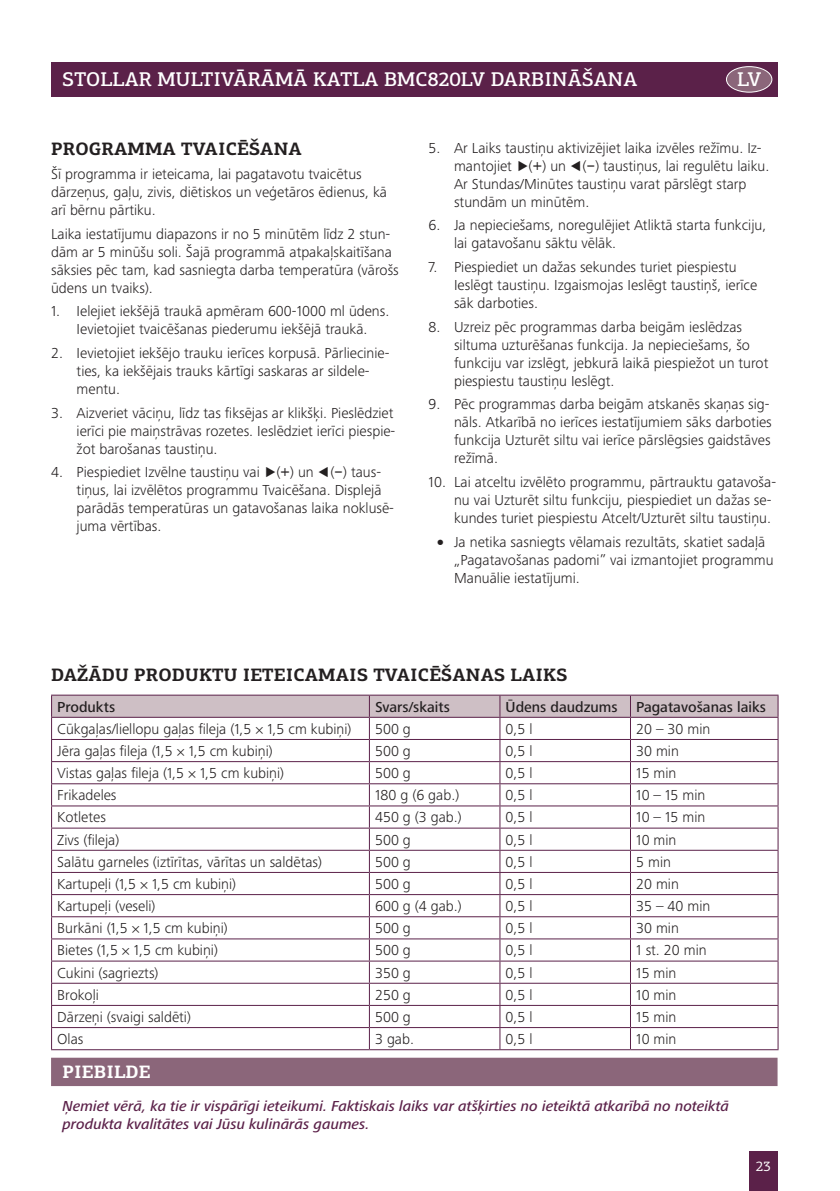
<style>
.page{position:relative;width:840px;height:1191px;background:#fff}
.page>*{position:absolute;margin:0;border:0;box-sizing:border-box;transform-origin:0 0}
.t1{font:500 20px "PF Centro Slab Pro";letter-spacing:.01em;color:#fff}
.t2{font:700 18px "PF Centro Slab Pro";letter-spacing:.01em;color:#231f20}
.t3{font:700 18px "PF Centro Slab Pro";letter-spacing:.01em;color:#fff}
.t4{font:300 15px/18px "Frutiger Next LTW1 G";color:#231f20}
.t5{font:italic 500 15px/18px "Frutiger Next LTW1 G";color:#5b2149}
.t6{font:500 15px "Frutiger Next LTW1 G";color:#231f20}
.t7{font:14px "PF Centro Slab Pro";color:#fff}
.s1{font-family:"Breville";font-weight:400}
.s2{font-weight:900}
</style>
<div class="page">
<div style="left:748px;top:1151px;width:29px;height:40px;background:#5b2149"></div>
<div style="left:51px;top:62px;width:726px;height:34px;background:#5b2149"></div>
<div style="left:726px;top:67px;width:45px;height:25px;background:#8b667a;border-radius:50%"></div>
<div style="left:725px;top:66px;width:47px;height:27px;border:1px solid #fff;border-radius:50%"></div>
<div style="left:51px;top:1057px;width:726px;height:29px;background:#8b667a"></div>
<hr style="left:51px;top:694px;width:318px;height:1px;background:#5b2149">
<hr style="left:369px;top:694px;width:130px;height:1px;background:#5b2149">
<hr style="left:499px;top:694px;width:131px;height:1px;background:#5b2149">
<hr style="left:630px;top:694px;width:148px;height:1px;background:#5b2149">
<svg style="left:51px;top:695px;width:727px;height:354px"></svg>
<hr style="left:51px;top:1049px;width:318px;height:1px;background:#5b2149">
<hr style="left:369px;top:1049px;width:130px;height:1px;background:#5b2149">
<hr style="left:499px;top:1049px;width:131px;height:1px;background:#5b2149">
<hr style="left:630px;top:1049px;width:148px;height:1px;background:#5b2149">
<h1 class="t1" style="left:63px;top:67px;width:576px">STOLLAR MULTIVĀRĀMĀ KATLA BMC820LV DARBINĀŠANA</h1>
<h1 class="t1" style="left:736px;top:67px;width:26px">LV</h1>
<p class="t2" style="left:51px;top:138px;width:252px">PROGRAMMA TVAICĒŠANA</p>
<p class="t4" style="left:51px;top:165px;width:337px">Šī programma ir ieteicama, lai pagatavotu tvaicētus dārzeņus, gaļu, zivis, diētiskos un veģetāros ēdienus, kā arī bērnu pārtiku.</p>
<p class="t4" style="left:51px;top:225px;width:349px">Laika iestatījumu diapazons ir no 5 minūtēm līdz 2 stun&shy;dām ar 5 minūšu soli. Šajā programmā atpakaļskaitīšana sāksies pēc tam, kad sasniegta darba temperatūra (vārošs ūdens un tvaiks).</p>
<p class="t4" style="left:51px;top:302px;width:340px;text-align:center">1. Ielejiet iekšējā traukā apmēram 600-1000 ml ūdens.<br>Ievietojiet tvaicēšanas piederumu iekšējā traukā.</p>
<p class="t4" style="left:77px;top:344px;width:314px;text-indent:-26px">2. Ievietojiet iekšējo trauku ierīces korpusā. Pārliecinie&shy;ties, ka iekšējais trauks kārtīgi saskaras ar sildele&shy;mentu.</p>
<p class="t4" style="left:77px;top:404px;width:320px;text-indent:-26px">3. Aizveriet vāciņu, līdz tas fiksējas ar klikšķi. Pieslēdziet ierīci pie maiņstrāvas rozetes. Ieslēdziet ierīci piespie&shy;žot barošanas taustiņu.</p>
<p class="t4" style="left:77px;top:463px;width:319px;text-indent:-26px">4. Piespiediet Izvēlne taustiņu vai <span class="s1">»</span>(<span class="s1">+</span>) un <span class="s1">«</span>(<span class="s1">-</span>) taus&shy;tiņus, lai izvēlētos programmu Tvaicēšana. Displejā parādās temperatūras un gatavošanas laika noklusē&shy;juma vērtības.</p>
<p class="t4" style="left:454px;top:139px;width:316px;text-indent:-26px">5. Ar Laiks taustiņu aktivizējiet laika izvēles režīmu. Iz&shy;mantojiet <span class="s1">»</span>(<span class="s1">+</span>) un <span class="s1">«</span>(<span class="s1">-</span>) taustiņus, lai regulētu laiku.<br>Ar Stundas/Minūtes taustiņu varat pārslēgt starp stundām un minūtēm.</p>
<p class="t4" style="left:454px;top:216px;width:313px;text-indent:-26px">6. Ja nepieciešams, noregulējiet Atliktā starta funkciju, lai gatavošanu sāktu vēlāk.</p>
<p class="t4" style="left:454px;top:258px;width:304px;text-indent:-26px">7. Piespiediet un dažas sekundes turiet piespiestu<br>Ieslēgt taustiņu. Izgaismojas Ieslēgt taustiņš, ierīce sāk darboties.</p>
<p class="t4" style="left:454px;top:318px;width:316px;text-indent:-26px">8. Uzreiz pēc programmas darba beigām ieslēdzas siltuma uzturēšanas funkcija. Ja nepieciešams, šo funkciju var izslēgt, jebkurā laikā piespiežot un turot piespiestu taustiņu Ieslēgt.</p>
<p class="t4" style="left:454px;top:395px;width:319px;text-indent:-26px">9. Pēc programmas darba beigām atskanēs skaņas sig&shy;nāls. Atkarībā no ierīces iestatījumiem sāks darboties funkcija Uzturēt siltu vai ierīce pārslēgsies gaidstāves režīmā.</p>
<p class="t4" style="left:454px;top:473px;width:323px;text-indent:-26px">10. Lai atceltu izvēlēto programmu, pārtrauktu gatavoša&shy;nu vai Uzturēt siltu funkciju, piespiediet un dažas se&shy;kundes turiet piespiestu Atcelt/Uzturēt siltu taustiņu.</p>
<p class="t4" style="left:454px;top:533px;width:321px;text-indent:-18px"><span class="s2">•</span> Ja netika sasniegts vēlamais rezultāts, skatiet sadaļā „Pagatavošanas padomi” vai izmantojiet programmu<br>Manuālie iestatījumi.</p>
<p class="t2" style="left:51px;top:663px;width:517px">DAŽĀDU PRODUKTU IETEICAMAIS TVAICĒŠANAS LAIKS</p>
<p class="t6" style="left:57px;top:698px;width:59px">Produkts</p>
<p class="t6" style="left:375px;top:698px;width:76px">Svars/skaits</p>
<p class="t6" style="left:505px;top:698px;width:262px">Ūdens daudzums Pagatavošanas laiks</p>
<p class="t4" style="left:57px;top:720px;width:295px">Cūkgaļas/liellopu gaļas fileja (1,5 × 1,5 cm kubiņi)</p>
<p class="t4" style="left:375px;top:720px;width:37px">500 g</p>
<p class="t4" style="left:505px;top:720px;width:28px">0,5 l</p>
<p class="t4" style="left:635px;top:720px;width:76px">20 – 30 min</p>
<p class="t4" style="left:57px;top:742px;width:217px">Jēra gaļas fileja (1,5 × 1,5 cm kubiņi)</p>
<p class="t4" style="left:375px;top:742px;width:37px">500 g</p>
<p class="t4" style="left:505px;top:742px;width:28px">0,5 l</p>
<p class="t4" style="left:635px;top:742px;width:44px">30 min</p>
<p class="t4" style="left:57px;top:764px;width:228px">Vistas gaļas fileja (1,5 × 1,5 cm kubiņi)</p>
<p class="t4" style="left:375px;top:764px;width:37px">500 g</p>
<p class="t4" style="left:505px;top:764px;width:28px">0,5 l</p>
<p class="t4" style="left:635px;top:764px;width:42px">15 min</p>
<p class="t4" style="left:57px;top:786px;width:61px">Frikadeles</p>
<p class="t4" style="left:375px;top:786px;width:86px">180 g (6 gab.)</p>
<p class="t4" style="left:505px;top:786px;width:28px">0,5 l</p>
<p class="t4" style="left:635px;top:786px;width:71px">10 – 15 min</p>
<p class="t4" style="left:57px;top:808px;width:50px">Kotletes</p>
<p class="t4" style="left:375px;top:808px;width:88px">450 g (3 gab.)</p>
<p class="t4" style="left:505px;top:808px;width:28px">0,5 l</p>
<p class="t4" style="left:635px;top:808px;width:71px">10 – 15 min</p>
<p class="t4" style="left:57px;top:830px;width:64px">Zivs (fileja)</p>
<p class="t4" style="left:375px;top:830px;width:37px">500 g</p>
<p class="t4" style="left:505px;top:830px;width:28px">0,5 l</p>
<p class="t4" style="left:635px;top:830px;width:42px">10 min</p>
<p class="t4" style="left:57px;top:852px;width:266px">Salātu garneles (iztīrītas, vārītas un saldētas)</p>
<p class="t4" style="left:375px;top:852px;width:37px">500 g</p>
<p class="t4" style="left:505px;top:852px;width:28px">0,5 l</p>
<p class="t4" style="left:635px;top:852px;width:36px">5 min</p>
<p class="t4" style="left:57px;top:875px;width:180px">Kartupeļi (1,5 × 1,5 cm kubiņi)</p>
<p class="t4" style="left:375px;top:875px;width:37px">500 g</p>
<p class="t4" style="left:505px;top:875px;width:28px">0,5 l</p>
<p class="t4" style="left:635px;top:875px;width:44px">20 min</p>
<p class="t4" style="left:57px;top:897px;width:100px">Kartupeļi (veseli)</p>
<p class="t4" style="left:375px;top:897px;width:88px">600 g (4 gab.)</p>
<p class="t4" style="left:505px;top:897px;width:28px">0,5 l</p>
<p class="t4" style="left:635px;top:897px;width:76px">35 – 40 min</p>
<p class="t4" style="left:57px;top:919px;width:172px">Burkāni (1,5 × 1,5 cm kubiņi)</p>
<p class="t4" style="left:375px;top:919px;width:37px">500 g</p>
<p class="t4" style="left:505px;top:919px;width:28px">0,5 l</p>
<p class="t4" style="left:635px;top:919px;width:44px">30 min</p>
<p class="t4" style="left:57px;top:941px;width:162px">Bietes (1,5 × 1,5 cm kubiņi)</p>
<p class="t4" style="left:375px;top:941px;width:37px">500 g</p>
<p class="t4" style="left:505px;top:941px;width:28px">0,5 l</p>
<p class="t4" style="left:635px;top:941px;width:72px">1 st. 20 min</p>
<p class="t4" style="left:57px;top:963px;width:103px">Cukini (sagriezts)</p>
<p class="t4" style="left:375px;top:963px;width:37px">350 g</p>
<p class="t4" style="left:505px;top:963px;width:28px">0,5 l</p>
<p class="t4" style="left:635px;top:963px;width:42px">15 min</p>
<p class="t4" style="left:57px;top:985px;width:43px">Brokoļi</p>
<p class="t4" style="left:375px;top:985px;width:37px">250 g</p>
<p class="t4" style="left:505px;top:985px;width:28px">0,5 l</p>
<p class="t4" style="left:635px;top:985px;width:42px">10 min</p>
<p class="t4" style="left:57px;top:1008px;width:135px">Dārzeņi (svaigi saldēti)</p>
<p class="t4" style="left:375px;top:1008px;width:37px">500 g</p>
<p class="t4" style="left:505px;top:1008px;width:28px">0,5 l</p>
<p class="t4" style="left:635px;top:1008px;width:42px">15 min</p>
<p class="t4" style="left:57px;top:1030px;width:28px">Olas</p>
<p class="t4" style="left:375px;top:1030px;width:40px">3 gab.</p>
<p class="t4" style="left:505px;top:1030px;width:28px">0,5 l</p>
<p class="t4" style="left:635px;top:1030px;width:42px">10 min</p>
<p class="t3" style="left:63px;top:1060px;width:89px">PIEBILDE</p>
<p class="t5" style="left:62px;top:1097px;width:667px">Ņemiet vērā, ka tie ir vispārīgi ieteikumi. Faktiskais laiks var atšķirties no ieteiktā atkarībā no noteiktā produkta kvalitātes vai Jūsu kulinārās gaumes.</p>
<p class="t7" style="left:755px;top:1157px;width:17px">23</p>
</div>
